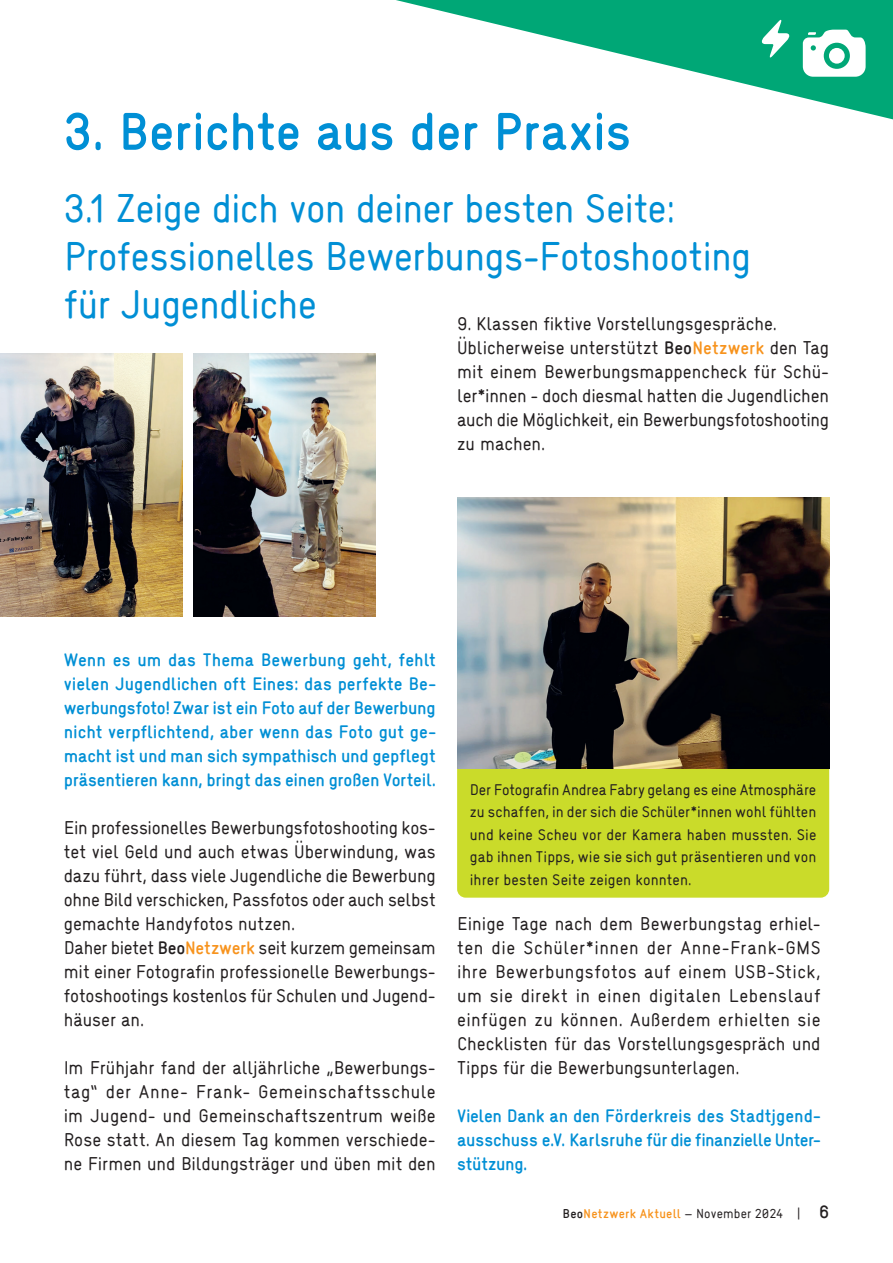
<style>
.page{position:relative;width:893px;height:1263px;background:#fff}
.page>*{position:absolute;margin:0;border:0;box-sizing:border-box;transform-origin:0 0}
.t1{font:700 52.5px "stja";letter-spacing:-.015em;color:#008fd5}
.t2{font:39px/48px "stja";letter-spacing:-.02em;color:#008fd5}
.t3{font:18px/24px "stja";letter-spacing:-.005em;color:#231f20}
.t4{font:700 18px/24px "stja";letter-spacing:-.015em;color:#008fd5;text-align:justify}
.t5{font:15px/22.5px "stja";letter-spacing:.005em;color:#231f20;text-align:justify}
.t6{font:700 12.75px "stja";letter-spacing:.02em;color:#f7931d}
.s1{font-weight:700}
.s2{font-weight:700;color:#f7931d}
.s3{color:#231f20}
.s4{font-weight:400;color:#231f20}
.s5{font-size:18px;color:#231f20}
</style>
<div class="page">
<div style="left:457px;top:768px;width:372px;height:130px;background:#cadb2a"></div>
<img style="left:457px;top:497px;width:372px;height:271px">
<svg style="left:396px;top:0;width:497px;height:119px"></svg>
<img style="left:0;top:354px;width:182px;height:263px">
<img style="left:193px;top:354px;width:182px;height:263px">
<svg style="left:803px;top:30px;width:63px;height:47px"></svg>
<svg style="left:761px;top:19px;width:29px;height:39px"></svg>
<h1 class="t1" style="left:64px;top:97px;width:569px">3. Berichte aus der Praxis</h1>
<h2 class="t2" style="left:64px;top:183px;width:689px">3.1 Zeige dich von deiner besten Seite:<br>Professionelles Bewerbungs-Fotoshooting für Jugendliche</h2>
<p class="t3" style="left:457px;top:311px;width:374px">9. Klassen fiktive Vorstellungsgespräche.<br>Üblicherweise unterstützt <span class="s1">Beo</span><span class="s2">Netzwerk</span> den Tag mit einem Bewerbungsmappencheck für Schü&shy;ler*innen - doch diesmal hatten die Jugendlichen auch die Möglichkeit, ein Bewerbungsfotoshooting zu machen.</p>
<p class="t4" style="left:64px;top:647px;width:374px">Wenn es um das Thema Bewerbung geht, fehlt vielen Jugendlichen oft Eines: das perfekte Be&shy;werbungsfoto! Zwar ist ein Foto auf der Bewerbung nicht verpflichtend, aber wenn das Foto gut ge&shy;macht ist und man sich sympathisch und gepflegt präsentieren kann, bringt das einen großen Vorteil.</p>
<p class="t3" style="left:64px;top:815px;width:374px">Ein professionelles Bewerbungsfotoshooting kos&shy;tet viel Geld und auch etwas Überwindung, was dazu führt, dass viele Jugendliche die Bewerbung ohne Bild verschicken, Passfotos oder auch selbst gemachte Handyfotos nutzen.<br>Daher bietet <span class="s1">Beo</span><span class="s2">Netzwerk</span> seit kurzem gemeinsam mit einer Fotografin professionelle Bewerbungs&shy;fotoshootings kostenlos für Schulen und Jugend&shy;häuser an.</p>
<p class="t3" style="left:64px;top:1055px;width:374px;text-align:justify">Im Frühjahr fand der alljährliche „Bewerbungs&shy;tag“ der Anne- Frank- Gemeinschaftsschule im Jugend- und Gemeinschaftszentrum weiße Rose statt. An diesem Tag kommen verschiede&shy;ne Firmen und Bildungsträger und üben mit den</p>
<p class="t5" style="left:470px;top:778px;width:348px">Der Fotografin Andrea Fabry gelang es eine Atmosphäre zu schaffen, in der sich die Schüler*innen wohl fühlten und keine Scheu vor der Kamera haben mussten. Sie gab ihnen Tipps, wie sie sich gut präsentieren und von ihrer besten Seite zeigen konnten.</p>
<p class="t3" style="left:457px;top:911px;width:365px;text-align:justify">Einige Tage nach dem Bewerbungstag erhiel&shy;ten die Schüler*innen der Anne-Frank-GMS ihre Bewerbungsfotos auf einem USB-Stick, um sie direkt in einen digitalen Lebenslauf einfügen zu können. Außerdem erhielten sie Checklisten für das Vorstellungsgespräch und Tipps für die Bewerbungsunterlagen.</p>
<p class="t4" style="left:457px;top:1103px;width:365px">Vielen Dank an den Förderkreis des Stadtjgend&shy;ausschuss e.V. Karlsruhe für die finanzielle Unter&shy;stützung.</p>
<p class="t6" style="left:563px;top:1205px;width:268px"><span class="s3">Beo</span>Netzwerk Aktuell <span class="s4">– November 2024 |</span> <span class="s5">6</span></p>
</div>
